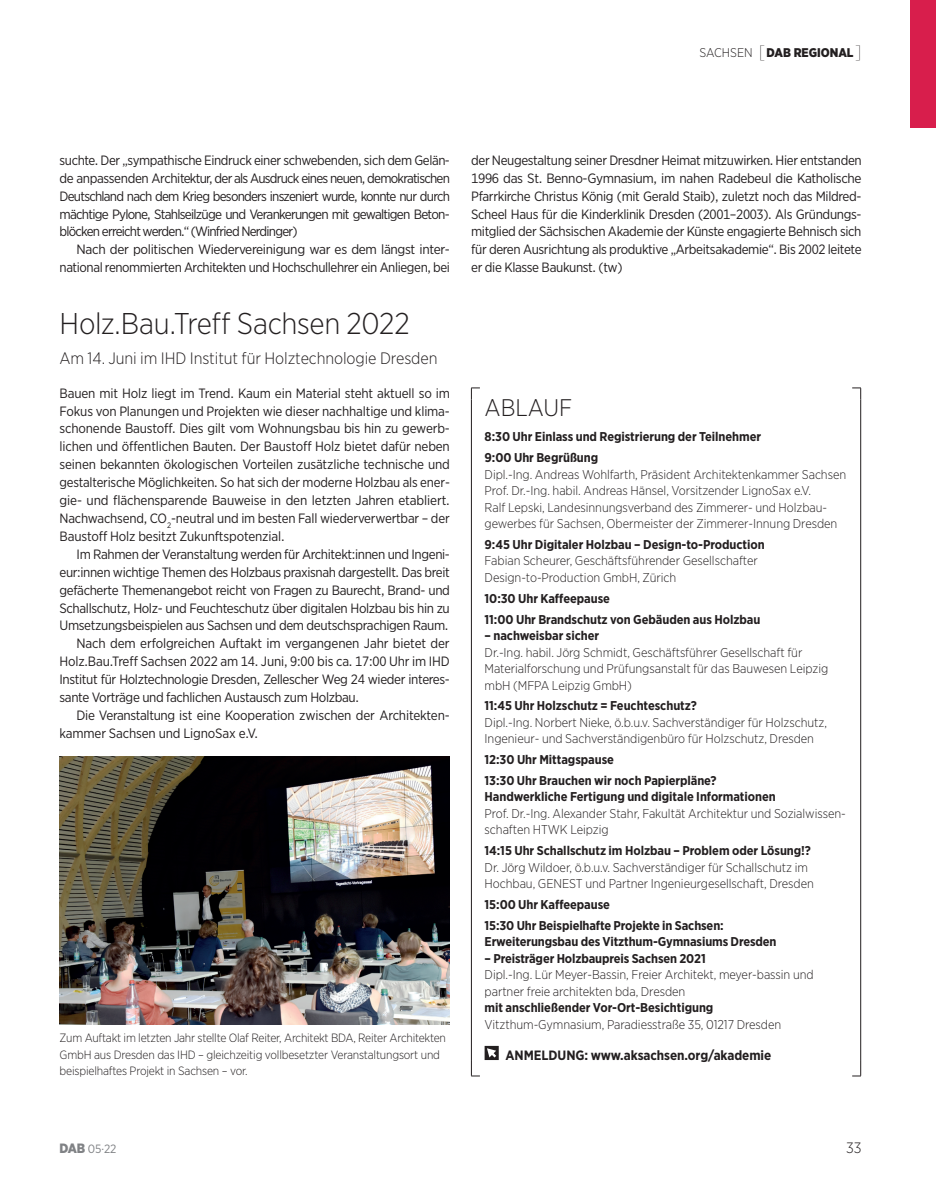
<style>
.page{position:relative;width:936px;height:1191px;background:#fff}
.page>*{position:absolute;margin:0;border:0;box-sizing:border-box;transform-origin:0 0}
.t1{font:300 30px "Gotham Narrow";letter-spacing:-.01em;color:#231f20}
.t2{font:300 24px "Gotham Narrow";color:#231f20}
.t3{font:300 16.5px "Gotham Narrow";letter-spacing:-.005em;color:#231f20}
.t4{font:300 15px "Gotham Narrow";color:#231f20}
.t5{font:13.5px/17.9px "Gotham Narrow";letter-spacing:-.025em;color:#231f20;text-align:justify}
.t6{font:700 13.5px "Gotham Narrow";letter-spacing:-.005em;color:#231f20}
.t7{font:300 12.75px/16.5px "Gotham Narrow";letter-spacing:-.005em;color:#231f20}
.t8{font:700 12.75px/20.7px "Gotham Narrow";letter-spacing:-.005em;color:#231f20}
.t9{font:900 12.6px "Gotham Narrow";color:#231f20}
.t10{font:300 12px/16.5px "Gotham Narrow";letter-spacing:-.015em;color:#231f20}
.t11{font:12px "Gotham Narrow";color:#808285}
.s1{font-weight:300}
.s2{font-weight:100;font-size:18px}
.s3{font-weight:900;font-size:13.5px}
</style>
<div class="page">
<svg style="left:852px;top:1060px;width:9px;height:16px"></svg>
<svg style="left:852px;top:388px;width:9px;height:11px"></svg>
<svg style="left:471px;top:388px;width:9px;height:11px"></svg>
<hr style="left:471px;top:399px;width:1px;height:661px;background:#231f20">
<hr style="left:860px;top:399px;width:1px;height:661px;background:#231f20">
<svg style="left:471px;top:1046px;width:27px;height:30px"></svg>
<img style="left:60px;top:757px;width:390px;height:267px">
<div style="left:910px;top:0;width:25px;height:128px;background:#d81e4c"></div>
<p class="t9" style="left:699px;top:44px;width:164px"><span class="s1">Sachse n</span> <span class="s2">[</span>DAB REGIONAL<span class="s2">]</span></p>
<p class="t5" style="left:60px;top:151px;width:392px">suchte. Der „sympathische Eindruck einer schwebenden, sich dem Gelän&shy;de anpassenden Architektur, der als Ausdruck eines neuen, demokratischen Deutschland nach dem Krieg besonders inszeniert wurde, konnte nur durch mächtige Pylone, Stahlseilzüge und Verankerungen mit gewaltigen Beton&shy;blöcken erreicht werden.“ (Winfried Nerdinger)</p>
<p class="t5" style="left:60px;top:240px;width:392px;text-align:right">Nach der politischen Wiedervereinigung war es dem längst inter&shy;national renommierten Architekten und Hochschullehrer ein Anliegen, bei</p>
<h1 class="t1" style="left:60px;top:304px;width:352px">Holz.Bau.Treff Sachsen 2022</h1>
<p class="t3" style="left:60px;top:348px;width:379px">Am 14. Juni im IHD Institut für Holztechnologie Dresden</p>
<p class="t5" style="left:60px;top:384px;width:392px">Bauen mit Holz liegt im Trend. Kaum ein Material steht aktuell so im Fokus von Planungen und Projekten wie dieser nachhaltige und klima&shy;schonende Baustoff. Dies gilt vom Wohnungsbau bis hin zu gewerb&shy;lichen und öffentlichen Bauten. Der Baustoff Holz bietet dafür neben seinen bekannten ökologischen Vorteilen zusätzliche technische und gestalterische Möglichkeiten. So hat sich der moderne Holzbau als ener&shy;gie- und flächensparende Bauweise in den letzten Jahren etabliert.<br>Nachwachsend, CO<sub>2</sub>-neutral und im besten Fall wiederverwertbar – der Baustoff Holz besitzt Zukunftspotenzial.</p>
<p class="t5" style="left:77px;top:545px;width:375px">Im Rahmen der Veranstaltung werden für Architekt:innen und Ingeni-</p>
<p class="t5" style="left:60px;top:563px;width:391px">eur:innen wichtige Themen des Holzbaus praxisnah dargestellt. Das breit</p>
<p class="t5" style="left:60px;top:581px;width:392px">gefächerte Themenangebot reicht von Fragen zu Baurecht, Brand- und</p>
<p class="t5" style="left:60px;top:598px;width:392px">Schallschutz, Holz- und Feuchteschutz über digitalen Holzbau bis hin zu</p>
<p class="t5" style="left:60px;top:616px;width:390px">Umsetzungsbeispielen aus Sachsen und dem deutschsprachigen Raum.</p>
<p class="t5" style="left:77px;top:634px;width:374px">Nach dem erfolgreichen Auftakt im vergangenen Jahr bietet der</p>
<p class="t5" style="left:60px;top:652px;width:392px">Holz.Bau.Treff Sachsen 2022 am 14. Juni, 9:00 bis ca. 17:00 Uhr im IHD</p>
<p class="t5" style="left:60px;top:670px;width:392px">Institut für Holztechnologie Dresden, Zellescher Weg 24 wieder interes-</p>
<p class="t5" style="left:60px;top:688px;width:301px">sante Vorträge und fachlichen Austausch zum Holzbau.</p>
<p class="t5" style="left:77px;top:706px;width:375px">Die Veranstaltung ist eine Kooperation zwischen der Architekten-</p>
<p class="t5" style="left:60px;top:724px;width:200px">kammer Sachsen und LignoSax e.V.</p>
<p class="t10" style="left:60px;top:1029px;width:388px">Zum Auftakt im letzten Jahr stellte Olaf Reiter, Architekt BDA, Reiter Architekten<br>GmbH aus Dresden das IHD – gleichzeitig vollbesetzter Veranstaltungsort und beispielhaftes Projekt in Sachsen – vor.</p>
<p class="t5" style="left:471px;top:151px;width:392px">der Neugestaltung seiner Dresdner Heimat mitzuwirken. Hier entstanden 1996 das St. Benno-Gymnasium, im nahen Radebeul die Katholische Pfarrkirche Christus König (mit Gerald Staib), zuletzt noch das Mildred-Scheel Haus für die Kinderklinik Dresden (2001–2003). Als Gründungs&shy;mitglied der Sächsischen Akademie der Künste engagierte Behnisch sich für deren Ausrichtung als produktive „Arbeitsakademie“. Bis 2002 leitete er die Klasse Baukunst. (tw)</p>
<h2 class="t2" style="left:484px;top:393px;width:89px">ABLAUF</h2>
<p class="t8" style="left:484px;top:426px;width:278px">8:30 Uhr Einlass und Registrierung der Teilnehmer<br>9:00 Uhr Begrüßung</p>
<p class="t7" style="left:484px;top:465px;width:363px">Dipl.-Ing. Andreas Wohlfarth, Präsident Architektenkammer Sachsen Prof. Dr.-Ing. habil. Andreas Hänsel, Vorsitzender LignoSax e.V.<br>Ralf Lepski, Landesinnungsverband des Zimmerer- und Holzbau&shy;gewerbes für Sachsen, Obermeister der Zimmerer-Innung Dresden</p>
<p class="t8" style="left:484px;top:534px;width:282px">9:45 Uhr Digitaler Holzbau – Design-to-Production</p>
<p class="t7" style="left:484px;top:552px;width:275px">Fabian Scheurer, Geschäftsführender Gesellschafter<br>Design-to-Production GmbH, Zürich</p>
<p class="t8" style="left:484px;top:588px;width:277px">10:30 Uhr Kaffeepause<br>11:00 Uhr Brandschutz von Gebäuden aus Holzbau</p>
<p class="t8" style="left:484px;top:625px;width:116px">– nachweisbar sicher</p>
<p class="t7" style="left:484px;top:643px;width:345px">Dr.-Ing. habil. Jörg Schmidt, Geschäftsführer Gesellschaft für<br>Materialforschung und Prüfungsanstalt für das Bauwesen Leipzig mbH (MFPA Leipzig GmbH)</p>
<p class="t8" style="left:484px;top:695px;width:214px">11:45 Uhr Holzschutz = Feuchteschutz?</p>
<p class="t7" style="left:484px;top:714px;width:344px">Dipl.-Ing. Norbert N ieke, ö.b.u.v. Sachverständiger für Holzschutz,<br>Ingenieur- und Sachverständigenbüro für Holzschutz, Dresden</p>
<p class="t8" style="left:484px;top:749px;width:233px">12:30 Uhr Mittagspause<br>13:30 Uhr Brauchen wir noch Papierpläne?</p>
<p class="t8" style="left:484px;top:786px;width:293px">Handwerkliche Fertigung und digitale Informationen</p>
<p class="t7" style="left:484px;top:805px;width:363px">Prof. Dr.-Ing. Alexander Stahr, Fakultät Architektur und Sozialwissen&shy;schaften HTWK Leipzig</p>
<p class="t8" style="left:484px;top:840px;width:328px">14:15 Uhr Schallschutz im Holzbau – Problem oder Lösung!?</p>
<p class="t7" style="left:484px;top:858px;width:331px">Dr. Jörg Wildoer, ö.b.u.v. Sachverständiger für Schallschutz im<br>Hochbau, GEN EST und Partner Ingenieurgesellschaft, Dresden</p>
<p class="t8" style="left:484px;top:894px;width:240px">15:00 Uhr Kaffeepause<br>15:30 Uhr Beispielhafte Projekte in Sachsen:</p>
<p class="t8" style="left:484px;top:931px;width:293px">Erweiterungsbau des Vitzthum-Gymnasiums Dresden</p>
<p class="t8" style="left:484px;top:947px;width:223px">– Preisträger Holzbaupreis Sachsen 2021</p>
<p class="t7" style="left:484px;top:966px;width:330px">Dipl.-Ing. Lür Meyer-Bassin, Freier Architekt, meyer-bassin und partner freie architekten bda, Dresden</p>
<p class="t8" style="left:484px;top:997px;width:230px">mit anschließender Vor-Ort-Besichtigung</p>
<p class="t7" style="left:484px;top:1015px;width:298px">Vitzthum-Gymnasium, Paradiesstraße 35, 01217 Dresden</p>
<p class="t6" style="left:505px;top:1046px;width:267px">ANMELDUNG: www.aksachsen.org/akademie</p>
<p class="t11" style="left:60px;top:1141px;width:58px"><span class="s3">DAB</span> 05·22</p>
<p class="t4" style="left:846px;top:1138px;width:17px">33</p>
</div>
